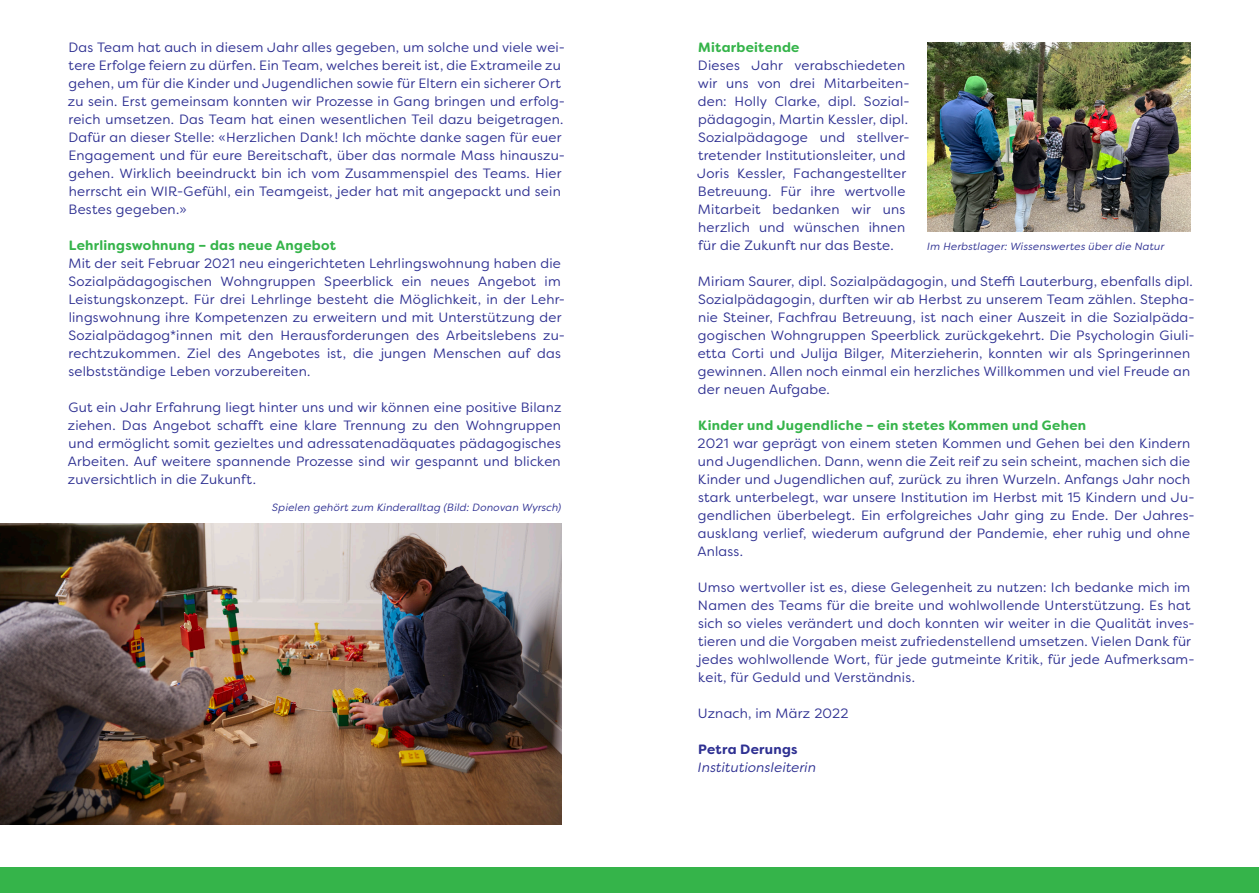
<style>
.page{position:relative;width:1259px;height:893px;background:#fff}
.page>*{position:absolute;margin:0;border:0;box-sizing:border-box;transform-origin:0 0}
.t1{font:13.5px/18px "Filson Soft";letter-spacing:.015em;color:#2e3092}
.t2{font:700 13.5px "Filson Soft";letter-spacing:.02em;color:#35b44a}
.t3{font:italic 13.5px "Filson Soft";letter-spacing:.01em;color:#2e3092}
.t4{font:700 13.5px "Filson Soft";letter-spacing:.02em;color:#2e3092}
.Bildlegende{font:italic 10.5px "Filson Soft";letter-spacing:.025em;color:#2e3092}
</style>
<div class="page">
<div style="left:0;top:867px;width:1259px;height:26px;background:#35b44a"></div>
<img style="left:0;top:524px;width:561px;height:301px">
<img style="left:927px;top:43px;width:264px;height:189px">
<p class="t1" style="left:68px;top:38px;width:498px">Das Team hat auch in diesem Jahr alles gegeben, um solche und viele wei&shy;tere Erfolge feiern zu dürfen. Ein Team, welches bereit ist, die Extrameile zu gehen, um für die Kinder und Jugendlichen sowie für Eltern ein sicherer Ort zu sein. Erst gemeinsam konnten wir Prozesse in Gang bringen und erfolg&shy;reich umsetzen. Das Team hat einen wesentlichen Teil dazu beigetragen.<br>Dafür an dieser Stelle: «Herzlichen Dank! Ich möchte danke sagen für euer Engagement und für eure Bereitschaft, über das normale Mass hinauszu&shy;gehen. Wirklich beeindruckt bin ich vom Zusammenspiel des Teams. Hier herrscht ein WIR-Gefühl, ein Teamgeist, jeder hat mit angepackt und sein Bestes gegeben.»</p>
<p class="t2" style="left:69px;top:236px;width:269px">Lehrlingswohnung – das neue Angebot</p>
<p class="t1" style="left:68px;top:254px;width:498px">Mit der seit Februar 2021 neu eingerichteten Lehrlingswohnung haben die Sozialpädagogischen Wohngruppen Speerblick ein neues Angebot im Leistungskonzept. Für drei Lehrlinge besteht die Möglichkeit, in der Lehr&shy;lingswohnung ihre Kompetenzen zu erweitern und mit Unterstützung der Sozialpädagog*innen mit den Herausforderungen des Arbeitslebens zu&shy;rechtzukommen. Ziel des Angebotes ist, die jungen Menschen auf das selbstständige Leben vorzubereiten.</p>
<p class="t1" style="left:68px;top:398px;width:495px;text-align:justify">Gut ein Jahr Erfahrung liegt hinter uns und wir können eine positive Bilanz ziehen. Das Angebot schafft eine klare Trennung zu den Wohngruppen und ermöglicht somit gezieltes und adressatenadäquates pädagogisches Arbeiten. Auf weitere spannende Prozesse sind wir gespannt und blicken zuversichtlich in die Zukunft.</p>
<p class="Bildlegende" style="left:272px;top:500px;width:291px">Spielen gehört zum Kinderalltag (Bild: Donovan Wyrsch)</p>
<p class="t2" style="left:698px;top:38px;width:103px">Mitarbeitende</p>
<p class="t1" style="left:697px;top:56px;width:214px">Dieses Jahr verabschiedeten wir uns von drei Mitarbeiten&shy;den: Holly Clarke, dipl. Sozial&shy;pädagogin, Martin Kessler, dipl.<br>Sozialpädagoge und stellver&shy;tretender Institutionsleiter, und<br>Joris Kessler, Fachangestellter<br>Betreuung. Für ihre wertvolle<br>Mitarbeit bedanken wir uns herzlich und wünschen ihnen für die Zukunft nur das Beste.</p>
<p class="t1" style="left:698px;top:272px;width:498px">Miriam Saurer, dipl. Sozialpädagogin, und Steffi Lauterburg, ebenfalls dipl.<br>Sozialpädagogin, durften wir ab Herbst zu unserem Team zählen. Stepha&shy;nie Steiner, Fachfrau Betreuung, ist nach einer Auszeit in die Sozialpäda&shy;gogischen Wohngruppen Speerblick zurückgekehrt. Die Psychologin Giuli&shy;etta Corti und Julija Bilger, Miterzieherin, konnten wir als Springerinnen gewinnen. Allen noch einmal ein herzliches Willkommen und viel Freude an der neuen Aufgabe.</p>
<p class="t2" style="left:698px;top:416px;width:389px">Kinder und Jugendliche – ein stetes Kommen und Gehen</p>
<p class="t1" style="left:697px;top:434px;width:498px">2021 war geprägt von einem steten Kommen und Gehen bei den Kindern und Jugendlichen. Dann, wenn die Zeit reif zu sein scheint, machen sich die Kinder und Jugendlichen auf, zurück zu ihren Wurzeln. Anfangs Jahr noch stark unterbelegt, war unsere Institution im Herbst mit 15 Kindern und Ju&shy;gendlichen überbelegt. Ein erfolgreiches Jahr ging zu Ende. Der Jahres&shy;ausklang verlief, wiederum aufgrund der Pandemie, eher ruhig und ohne Anlass.</p>
<p class="t1" style="left:698px;top:578px;width:498px">Umso wertvoller ist es, diese Gelegenheit zu nutzen: Ich bedanke mich im Namen des Teams für die breite und wohlwollende Unterstützung. Es hat sich so vieles verändert und doch konnten wir weiter in die Qualität inves&shy;tieren und die Vorgaben meist zufriedenstellend umsetzen. Vielen Dank für jedes wohlwollende Wort, für jede gutmeinte Kritik, für jede Aufmerksam&shy;keit, für Geduld und Verständnis.</p>
<p class="t1" style="left:698px;top:704px;width:152px">Uznach, im März 2022</p>
<p class="t4" style="left:698px;top:740px;width:101px">Petra Derungs</p>
<p class="t3" style="left:698px;top:758px;width:120px">Institutionsleiterin</p>
<p class="Bildlegende" style="left:927px;top:239px;width:239px">Im Herbstlager: Wissenswertes über die Natur</p>
</div>
